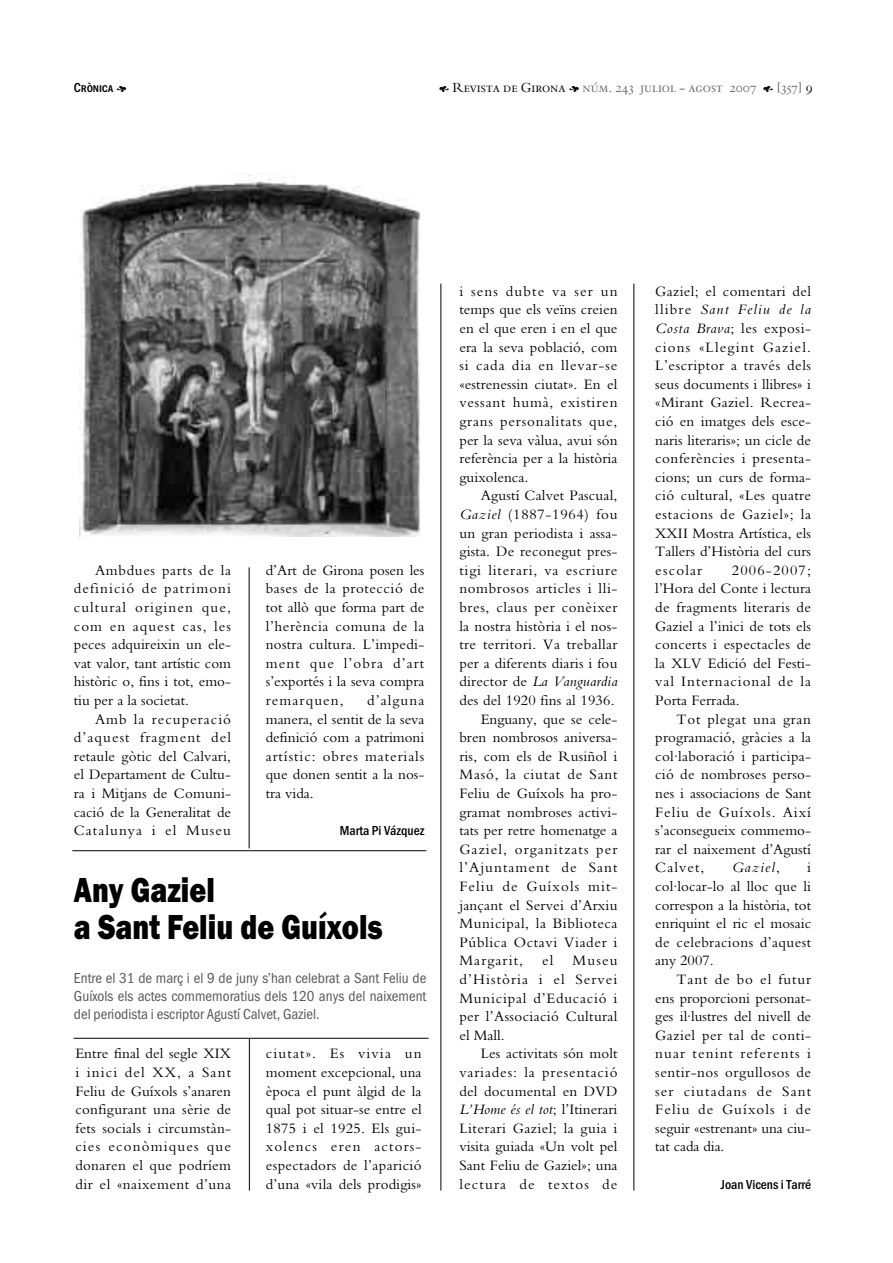
<style>
.page{position:relative;width:893px;height:1263px;background:#fff}
.page>*{position:absolute;margin:0;border:0;box-sizing:border-box;transform-origin:0 0}
.t1{font:800 36px/37.2px "Franklin Gothic H";color:#000;scale:.8 1}
.t2{font:15px/18.6px "Bembo";letter-spacing:.015em;color:#000;text-align:justify}
.t3{font:15px/18px "Franklin Gothic Cond";color:#595959;text-align:justify}
.t4{font:15px "Bembo";letter-spacing:.075em;color:#000}
.t5{font:15px "Bembo";letter-spacing:.04em;color:#000}
.t6{font:15px "Bembo";letter-spacing:.055em;color:#000}
.t7{font:italic 15px "Bembo";letter-spacing:.015em;color:#000}
.t8{font:15px "Bembo";letter-spacing:.05em;color:#000}
.t9{font:15px "Bembo";letter-spacing:.045em;color:#000}
.t10{font:13.5px "Bergamo Sm Caps";color:#666}
.t11{font:700 13.5px "Franklin Gothic Cond";color:#000}
.t12{font:700 13.5px "Franklin Gothic Cond Sm Caps";letter-spacing:-.01em;color:#000}
.s1{font-family:"Botanical";font-weight:400}
.s2{font-family:"Botanical";color:#000}
.s3{color:#000}
.s4{font-style:italic}
.s5{font-style:normal}
</style>
<div class="page">
<hr style="left:440px;top:284px;width:1px;height:907px;background:#000">
<hr style="left:72px;top:850px;width:354px;height:1px;background:#000">
<hr style="left:74px;top:1038px;width:354px;height:1px;background:#000">
<hr style="left:249px;top:567px;width:1px;height:281px;background:#000">
<hr style="left:249px;top:1039px;width:1px;height:152px;background:#000">
<hr style="left:633px;top:284px;width:1px;height:907px;background:#000">
<img style="left:79px;top:174px;width:341px;height:363px">
<p class="t12" style="left:74px;top:80px;width:54px">Crònica <span class="s1">F</span></p>
<p class="t10" style="left:439px;top:80px;width:375px"><span class="s2">E</span> <span class="s3">Revista de Girona</span> <span class="s2">F</span> núm. 243 juliol - agost 2007 <span class="s2">E</span> [357] <span class="s3">9</span></p>
<p class="t2" style="left:74px;top:562px;width:159px;text-indent:21px">Ambdues parts de la definició de patrimoni cultural originen que, com en aquest cas, les peces adquireixin un ele&shy;vat valor, tant artístic com històric o, fins i tot, emo&shy;tiu per a la societat.</p>
<p class="t2" style="left:74px;top:711px;width:159px;text-indent:21px">Amb la recuperació d’aquest fragment del retaule gòtic del Calvari, el Departament de Cultu&shy;ra i Mitjans de Comuni&shy;cació de la Generalitat de Catalunya i el Museu</p>
<h1 class="t1" style="left:74px;top:875px;width:387px">Any Gaziel<br>a Sant Feliu de Guíxols</h1>
<p class="t3" style="left:74px;top:971px;width:354px">Entre el 31 de març i el 9 de juny s’han celebrat a Sant Feliu de Guíxols els actes commemoratius dels 120 anys del naixement del periodista i escriptor Agustí Calvet, Gaziel.</p>
<p class="t2" style="left:266px;top:562px;width:160px">d’Art de Girona posen les bases de la protecció de tot allò que forma part de l’herència comuna de la nostra cultura. L’impedi&shy;ment que l’obra d’art s’exportés i la seva compra remarquen,</p>
<p class="t2" style="left:266px;top:692px;width:160px;text-indent:101px">d’alguna manera, el sentit de la seva definició com a patrimoni artístic: obres materials que donen sentit a la nos&shy;tra vida.</p>
<p class="t11" style="left:340px;top:826px;width:86px">Marta Pi Vázquez</p>
<p class="t2" style="left:75px;top:1046px;width:157px">Entre final del segle XIX i inici del XX, a Sant Feliu de Guíxols s’anaren configurant una sèrie de fets socials i circumstàn&shy;cies econòmiques que donaren el que podríem dir el «naixement d’una</p>
<p class="t2" style="left:266px;top:1046px;width:157px">ciutat». Es vivia un moment excepcional, una època el punt àlgid de la qual pot situar-se entre el 1875 i el 1925. Els gui&shy;xolencs eren actors&shy;espectadors de l’aparició d’una «vila dels prodigis»</p>
<p class="t2" style="left:459px;top:283px;width:159px">i sens dubte va ser un temps que els veïns creien en el que eren i en el que era la seva població, com si cada dia en llevar-se «estrenessin ciutat». En el vessant humà, existiren grans personalitats que, per la seva vàlua, avui són referència per a la història guixolenca.</p>
<p class="t2" style="left:480px;top:488px;width:138px">Agustí Calvet Pascual,</p>
<p class="t8" style="left:459px;top:509px;width:159px"><span class="s4">Gaziel</span> (1887-1964) fou</p>
<p class="t2" style="left:459px;top:525px;width:159px">un gran periodista i assa-</p>
<p class="t2" style="left:459px;top:544px;width:159px">gista. De reconegut pres-</p>
<p class="t6" style="left:459px;top:565px;width:159px">tigi literari, va escriure</p>
<p class="t5" style="left:459px;top:583px;width:159px">nombrosos articles i lli-</p>
<p class="t5" style="left:459px;top:602px;width:159px">bres, claus per conèixer</p>
<p class="t2" style="left:459px;top:618px;width:159px">la nostra història i el nos-</p>
<p class="t2" style="left:459px;top:637px;width:159px">tre territori. Va treballar</p>
<p class="t2" style="left:459px;top:655px;width:159px">per a diferents diaris i fou</p>
<p class="t7" style="left:459px;top:676px;width:159px"><span class="s5">director de</span> La Vanguardia</p>
<p class="t2" style="left:459px;top:692px;width:157px">des del 1920 fins al 1936.</p>
<p class="t2" style="left:480px;top:711px;width:138px">Enguany, que se cele-</p>
<p class="t2" style="left:459px;top:730px;width:159px">bren nombrosos aniversa-</p>
<p class="t2" style="left:459px;top:748px;width:159px">ris, com els de Rusiñol i</p>
<p class="t6" style="left:459px;top:769px;width:159px">Masó, la ciutat de Sant</p>
<p class="t2" style="left:459px;top:785px;width:159px">Feliu de Guíxols ha pro-</p>
<p class="t2" style="left:459px;top:804px;width:159px">gramat nombroses activi-</p>
<p class="t2" style="left:459px;top:823px;width:159px">tats per retre homenatge a</p>
<p class="t4" style="left:459px;top:844px;width:159px">Gaziel, organitzats per</p>
<p class="t4" style="left:459px;top:862px;width:159px">l’Ajuntament de Sant</p>
<p class="t4" style="left:459px;top:881px;width:159px">Feliu de Guíxols mit-</p>
<p class="t2" style="left:459px;top:897px;width:159px">jançant el Servei d’Arxiu</p>
<p class="t5" style="left:459px;top:918px;width:159px">Municipal, la Biblioteca</p>
<p class="t9" style="left:459px;top:937px;width:159px">Pública Octavi Viader i</p>
<p class="t4" style="left:459px;top:955px;width:65px">Margarit,</p>
<p class="t2" style="left:542px;top:953px;width:13px">el</p>
<p class="t2" style="left:459px;top:953px;width:159px;text-indent:113px">Museu d’Història i el Servei Municipal d’Educació i per l’Associació Cultural el Mall.</p>
<p class="t2" style="left:459px;top:1046px;width:160px;text-indent:21px">Les activitats són molt variades: la presentació del documental en DVD <span class="s4">L’Home és el tot</span>; l’Itinerari Literari Gaziel; la guia i visita guiada «Un volt pel Sant Feliu de Gaziel»; una lectura de textos de</p>
<p class="t2" style="left:655px;top:283px;width:157px">Gaziel; el comentari del llibre <span class="s4">Sant Feliu de la Costa Brava</span>; les exposi&shy;cions «Llegint Gaziel.<br>L’escriptor a través dels seus documents i llibres» i «Mirant Gaziel. Recrea&shy;ció en imatges dels esce&shy;naris literaris»; un cicle de conferències i presenta&shy;cions; un curs de forma&shy;ció cultural, «Les quatre estacions de Gaziel»; la XXII Mostra Artística, els Tallers d’Història del curs escolar</p>
<p class="t2" style="left:655px;top:562px;width:157px;text-indent:76px">2006-2007; l’Hora del Conte i lectura de fragments literaris de Gaziel a l’inici de tots els concerts i espectacles de la XLV Edició del Festi&shy;val Internacional de la Porta Ferrada.</p>
<p class="t2" style="left:655px;top:711px;width:157px;text-indent:21px">Tot plegat una gran programació, gràcies a la col·laboració i participa&shy;ció de nombroses perso&shy;nes i associacions de Sant Feliu de Guíxols. Així s’aconsegueix commemo&shy;rar el naixement d’Agustí Calvet,</p>
<p class="t7" style="left:731px;top:862px;width:50px">Gaziel<span class="s5">,</span></p>
<p class="t2" style="left:655px;top:860px;width:157px;text-indent:152px">i col·locar-lo al lloc que li correspon a la història, tot enriquint el ric el mosaic de celebracions d’aquest any 2007.</p>
<p class="t2" style="left:655px;top:971px;width:157px;text-indent:21px">Tant de bo el futur ens proporcioni personat&shy;ges il·lustres del nivell de Gaziel per tal de conti&shy;nuar tenint referents i sentir-nos orgullosos de ser ciutadans de Sant Feliu de Guíxols i de seguir «estrenant» una ciu&shy;tat cada dia.</p>
<p class="t11" style="left:720px;top:1180px;width:92px">Joan Vicens i Tarré</p>
</div>
